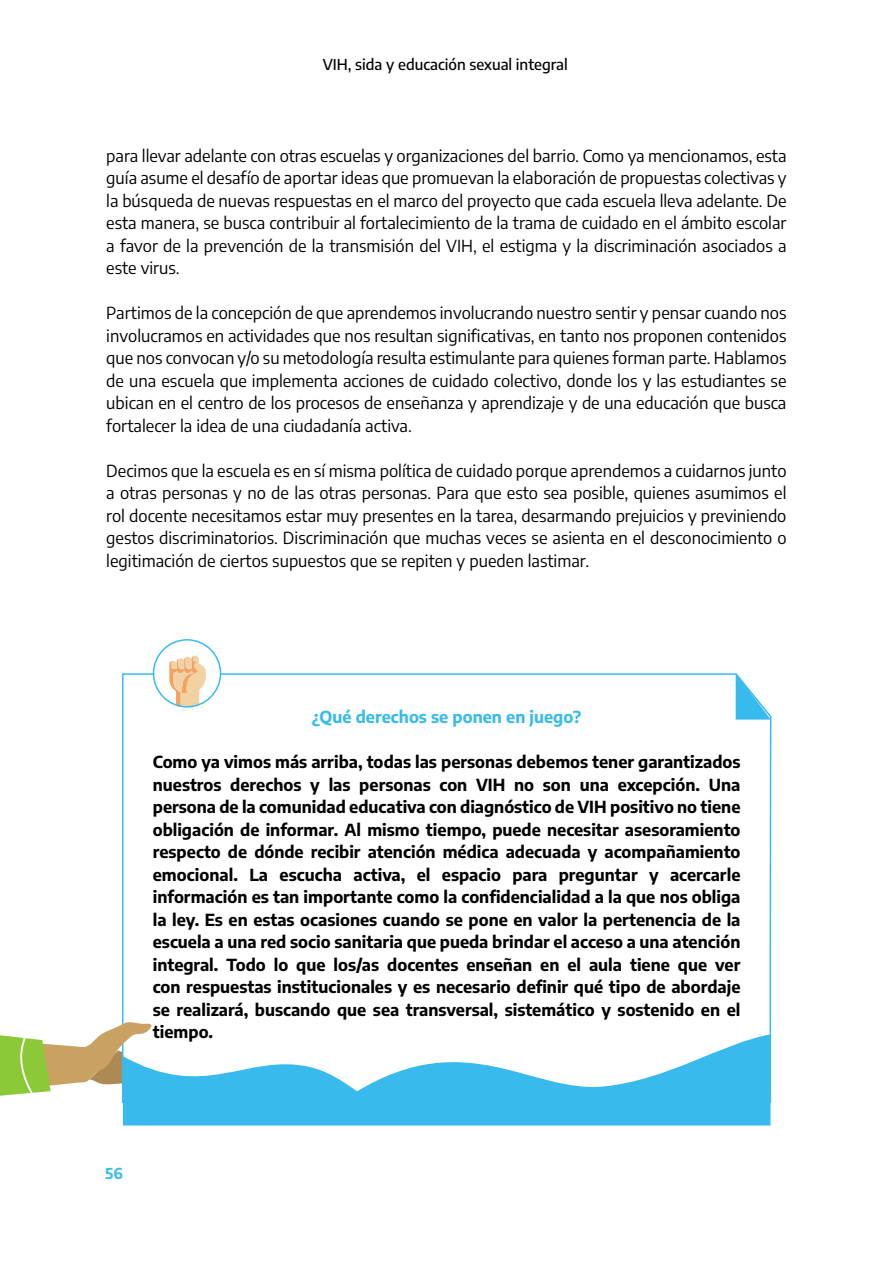
<style>
.page{position:relative;width:893px;height:1263px;background:#fff}
.page>*{position:absolute;margin:0;border:0;box-sizing:border-box;transform-origin:0 0}
.t1{font:16.5px/22.5px "Encode Sans";color:#000;text-align:justify}
.t2{font:700 16.5px/22.5px "Encode Sans";color:#000;text-align:justify}
.t3{font:700 16.5px "Encode Sans";color:#37bbed}
.t4{font:500 15px "Encode Sans";color:#000}
.t5{font:700 15px "Encode Sans";color:#3bbbec}
</style>
<div class="page">
<svg style="left:122px;top:672px;width:650px;height:432px"></svg>
<svg style="left:123px;top:1025px;width:647px;height:100px;fill:#38baed"></svg>
<svg style="left:736px;top:673px;width:35px;height:47px"></svg>
<svg style="left:153px;top:639px;width:68px;height:69px"></svg>
<svg style="left:0;top:1021px;width:152px;height:75px"></svg>
<p class="t4" style="left:323px;top:54px;width:246px">VIH, sida y educación sexual integral</p>
<p class="t1" style="left:106px;top:143px;width:682px">para llevar adelante con otras escuelas y organizaciones del barrio. Como ya mencionamos, esta guía asume el desafío de aportar ideas que promuevan la elaboración de propuestas colectivas y la búsqueda de nuevas respuestas en el marco del proyecto que cada escuela lleva adelante. De esta manera, se busca contribuir al fortalecimiento de la trama de cuidado en el ámbito escolar a favor de la prevención de la transmisión del VIH, el estigma y la discriminación asociados a este virus.</p>
<p class="t1" style="left:106px;top:301px;width:682px">Partimos de la concepción de que aprendemos involucrando nuestro sentir y pensar cuando nos involucramos en actividades que nos resultan significativas, en tanto nos proponen contenidos que nos convocan y/o su metodología resulta estimulante para quienes forman parte. Hablamos de una escuela que implementa acciones de cuidado colectivo, donde los y las estudiantes se ubican en el centro de los procesos de enseñanza y aprendizaje y de una educación que busca fortalecer la idea de una ciudadanía activa.</p>
<p class="t1" style="left:106px;top:459px;width:682px">Decimos que la escuela es en sí misma política de cuidado porque aprendemos a cuidarnos junto a otras personas y no de las otras personas. Para que esto sea posible, quienes asumimos el rol docente necesitamos estar muy presentes en la tarea, desarmando prejuicios y previniendo gestos discriminatorios. Discriminación que muchas veces se asienta en el desconocimiento o legitimación de ciertos supuestos que se repiten y pueden lastimar.</p>
<p class="t3" style="left:312px;top:706px;width:271px">¿Qué derechos se ponen en juego?</p>
<p class="t2" style="left:153px;top:750px;width:589px">Como ya vimos más arriba, todas las personas debemos tener garantizados nuestros derechos y las personas con VIH no son una excepción. Una persona de la comunidad educativa con diagnóstico de VIH positivo no tiene obligación de informar. Al mismo tiempo, puede necesitar asesoramiento respecto de dónde recibir atención médica adecuada y acompañamiento emocional. La escucha activa, el espacio para preguntar y acercarle información es tan importante como la confidencialidad a la que nos obliga la ley. Es en estas ocasiones cuando se pone en valor la pertenencia de la escuela a una red socio sanitaria que pueda brindar el acceso a una atención integral. Todo lo que los/as docentes enseñan en el aula tiene que ver con respuestas institucionales y es necesario definir qué tipo de abordaje se realizará, buscando que sea transversal, sistemático y sostenido en el tiempo.</p>
<p class="t5" style="left:105px;top:1163px;width:19px">56</p>
</div>
